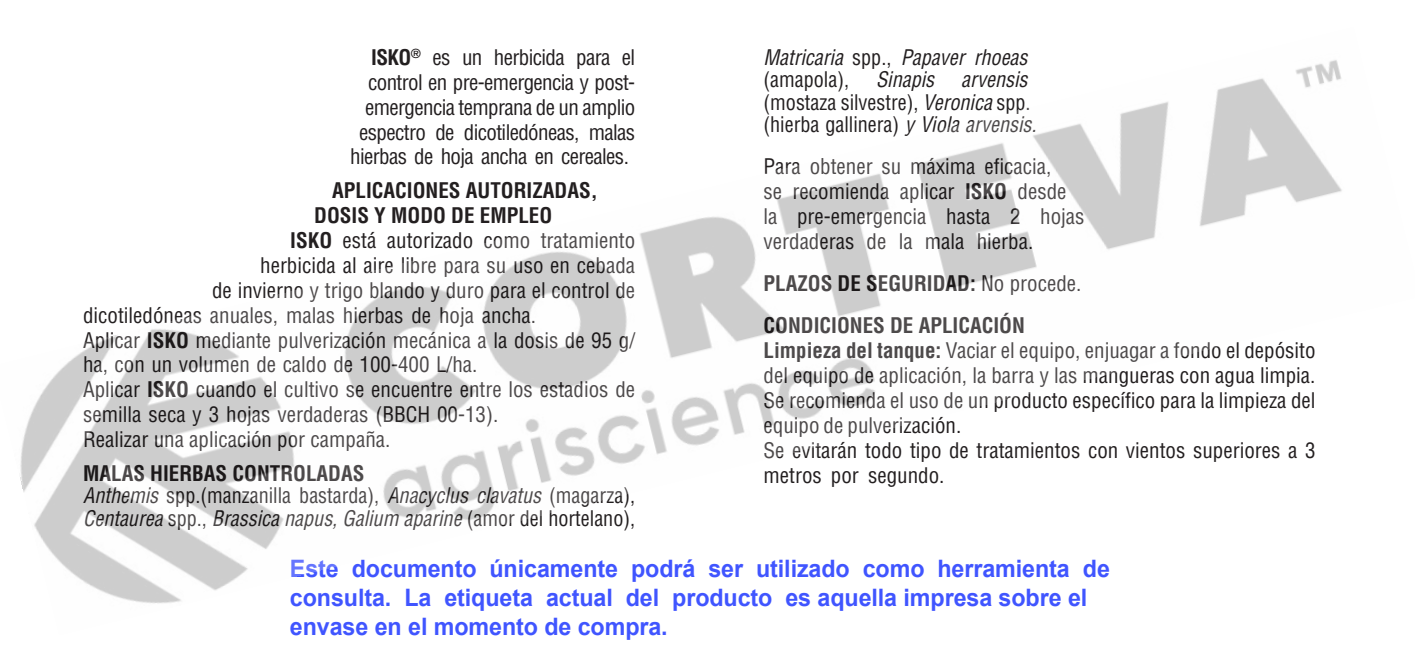
<style>
.page{position:relative;width:1415px;height:661px;background:#fff}
.page>*{position:absolute;margin:0;border:0;box-sizing:border-box;transform-origin:0 0}
.t1{font:700 24px/28.8px "Arial";letter-spacing:-.005em;color:#4055ff}
.t2{font:condensed 21px/24.9px "Helvetica LT Std";color:#231f20}
.t3{font:italic condensed 21px/22.5px "Helvetica LT Std";color:#231f20;scale:.96 1}
.t4{font:condensed 21px "Helvetica LT Std";letter-spacing:-.03em;color:#231f20}
.t5{font:700 condensed 21px/24.9px "Helvetica LT Std";color:#231f20}
.t6{font:condensed 21px/22.5px "Helvetica LT Std";color:#231f20;scale:.96 1}
.s1{font-weight:700}
.s2{font-style:normal}
.s3{font-style:italic}
.s4{font-weight:400}
</style>
<div class="page">
<img style="left:20px;top:60px;width:1322px;height:544px">
<p class="t4" style="left:371px;top:44px;width:265px"><span class="s1">ISKO</span><sup>®</sup> es un herbicida para el</p>
<p class="t4" style="left:368px;top:69px;width:269px">control en pre-emergencia y post-</p>
<p class="t4" style="left:365px;top:94px;width:272px">emergencia temprana de un amplio</p>
<p class="t4" style="left:359px;top:119px;width:278px">espectro de dicotiledóneas, malas</p>
<p class="t4" style="left:350px;top:144px;width:280px">hierbas de hoja ancha en cereales.</p>
<p class="t5" style="left:314px;top:178px;width:285px;text-indent:18px">APLICACIONES AUTORIZADAS,<br>DOSIS Y MODO DE EMPLEO</p>
<p class="t2" style="left:290px;top:227px;width:347px"><span class="s1">ISKO</span> está autorizado como tratamiento</p>
<p class="t2" style="left:260px;top:252px;width:377px">herbicida al aire libre para su uso en cebada</p>
<p class="t2" style="left:212px;top:277px;width:425px">de invierno y trigo blando y duro para el control de</p>
<p class="t2" style="left:83px;top:302px;width:455px">dicotiledóneas anuales, malas hierbas de hoja ancha.</p>
<p class="t2" style="left:83px;top:327px;width:554px">Aplicar <span class="s1">ISKO</span> mediante pulverización mecánica a la dosis de 95 g/ ha, con un volumen de caldo de 100-400 L/ha.</p>
<p class="t2" style="left:83px;top:377px;width:554px">Aplicar <span class="s1">ISKO</span> cuando el cultivo se encuentre entre los estadios de semilla seca y 3 hojas verdaderas (BBCH 00-13).</p>
<p class="t2" style="left:83px;top:427px;width:309px">Realizar una aplicación por campaña.</p>
<p class="t5" style="left:83px;top:460px;width:283px">MALAS HIERBAS CONTROLADAS</p>
<p class="t3" style="left:83px;top:484px;width:576px">Anthemis <span class="s2">spp.(manzanilla bastarda),</span> Anacyclus clavatus <span class="s2">(magarza),<br></span>Centaurea <span class="s2">spp.,</span> Brassica napus, Galium aparine <span class="s2">(amor del hortelano),</span></p>
<p class="t3" style="left:763px;top:46px;width:277px">Matricaria <span class="s2">spp.,</span> Papaver rhoeas <span class="s2">(amapola),</span></p>
<p class="t3" style="left:876px;top:69px;width:62px">Sinapis</p>
<p class="t6" style="left:763px;top:68px;width:286px;text-indent:198px"><span class="s3">arvensis </span>(mostaza silvestre), <span class="s3">Veronica</span> spp. (hierba gallinera) <span class="s3">y Viola arvensis.</span></p>
<p class="t2" style="left:763px;top:154px;width:322px">Para obtener su máxima eficacia,<br>se recomienda aplicar <span class="s1">ISKO</span> desde la pre-emergencia hasta 2 hojas verdaderas de la mala hierba.</p>
<p class="t5" style="left:763px;top:271px;width:319px">PLAZOS DE SEGURIDAD: <span class="s4">No procede.</span></p>
<p class="t5" style="left:763px;top:312px;width:263px">CONDICIONES DE APLICACIÓN</p>
<p class="t2" style="left:763px;top:337px;width:554px;text-align:justify"><span class="s1">Limpieza del tanque:</span> Vaciar el equipo, enjuagar a fondo el depósito del equipo de aplicación, la barra y las mangueras con agua limpia.<br>Se recomienda el uso de un producto específico para la limpieza del equipo de pulverización.</p>
<p class="t2" style="left:763px;top:437px;width:554px">Se evitarán todo tipo de tratamientos con vientos superiores a 3 metros por segundo.</p>
<p class="t1" style="left:290px;top:554px;width:821px">Este documento únicamente podrá ser utilizado como herramienta de consulta. La etiqueta actual del producto es aquella impresa sobre el envase en el momento de compra.</p>
</div>
